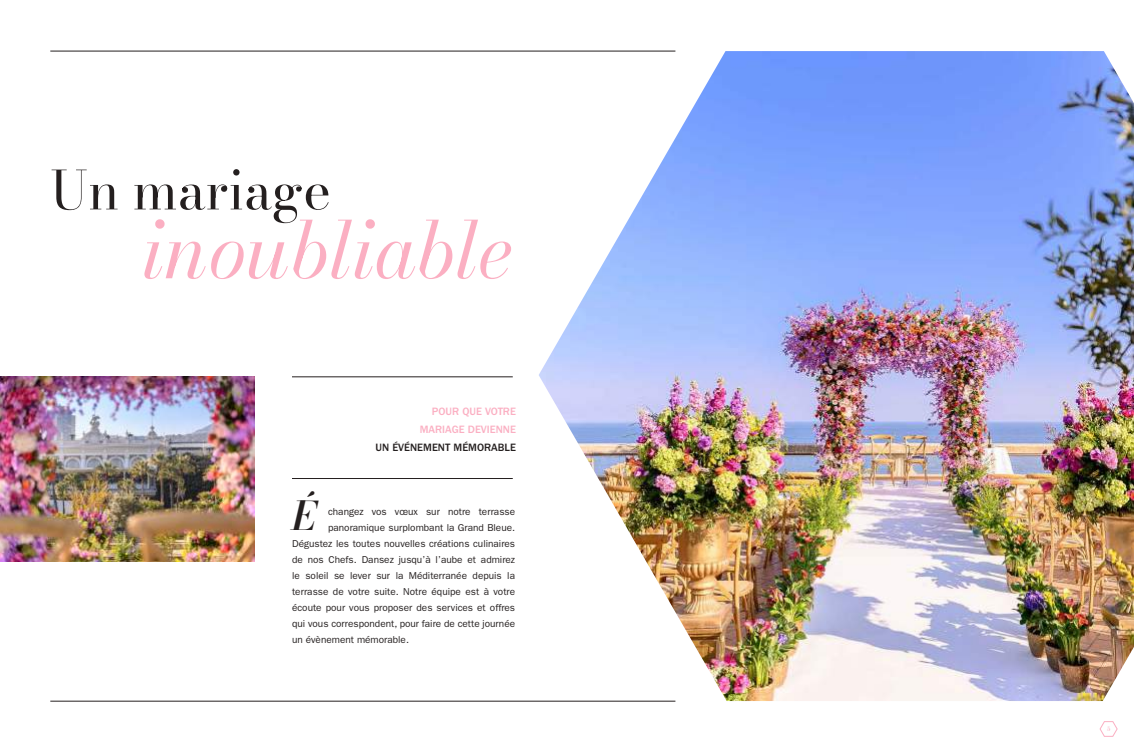
<style>
.page{position:relative;width:1134px;height:752px;background:#fff}
.page>*{position:absolute;margin:0;border:0;box-sizing:border-box;transform-origin:0 0}
.t1{font:italic 78.1px "Bodoni Moda 18 pt";color:#fbafc2}
.t2{font:53px "Bodoni Moda 18 pt";color:#241f1f}
.t3{font:italic 600 39.2px "Bodoni Moda 18 pt";color:#241f1f}
.t4{font:500 11px/18px "ITC Franklin Gothic Std";color:#fbafc2;text-align:right}
.t5{font:500 11px "ITC Franklin Gothic Std";color:#241f1f}
.t6{font:10px "ITC Franklin Gothic Std";color:#241f1f}
.t7{font:7px "Modern";color:#fbafc2}
</style>
<div class="page">
<svg style="left:1100px;top:721px;width:17px;height:15px"></svg>
<img style="left:539px;top:51px;width:595px;height:649px">
<img style="left:0;top:376px;width:255px;height:185px">
<hr style="left:292px;top:478px;width:221px;height:1px;background:#241f1f">
<hr style="left:292px;top:376px;width:221px;height:1px;background:#241f1f">
<hr style="left:50px;top:51px;width:625px;height:1px;background:#241f1f">
<hr style="left:50px;top:700px;width:625px;height:1px;background:#241f1f">
<h2 class="t2" style="left:50px;top:154px;width:282px">Un mariage</h2>
<h1 class="t1" style="left:142px;top:196px;width:374px">inoubliable</h1>
<p class="t4" style="left:420px;top:402px;width:98px">POUR QUE VOTRE<br>MARIAGE DEVIENNE</p>
<p class="t5" style="left:375px;top:441px;width:142px">UN ÉVÉNEMENT MÉMORABLE</p>
<h3 class="t3" style="left:292px;top:489px;width:25px">É</h3>
<p class="t6" style="left:328px;top:506px;width:188px">changez vos vœux sur notre terrasse</p>
<p class="t6" style="left:328px;top:522px;width:188px">panoramique surplombant la Grand Bleue.</p>
<p class="t6" style="left:292px;top:538px;width:225px">Dégustez les toutes nouvelles créations culinaires</p>
<p class="t6" style="left:292px;top:554px;width:225px">de nos Chefs. Dansez jusqu’à l’aube et admirez</p>
<p class="t6" style="left:292px;top:570px;width:224px">le soleil se lever sur la Méditerranée depuis la</p>
<p class="t6" style="left:292px;top:586px;width:225px">terrasse de votre suite. Notre équipe est à votre</p>
<p class="t6" style="left:292px;top:602px;width:224px">écoute pour vous proposer des services et offres</p>
<p class="t6" style="left:292px;top:618px;width:225px">qui vous correspondent, pour faire de cette journée</p>
<p class="t6" style="left:292px;top:634px;width:118px">un évènement mémorable.</p>
<p class="t7" style="left:1107px;top:724px;width:5px">5</p>
</div>
